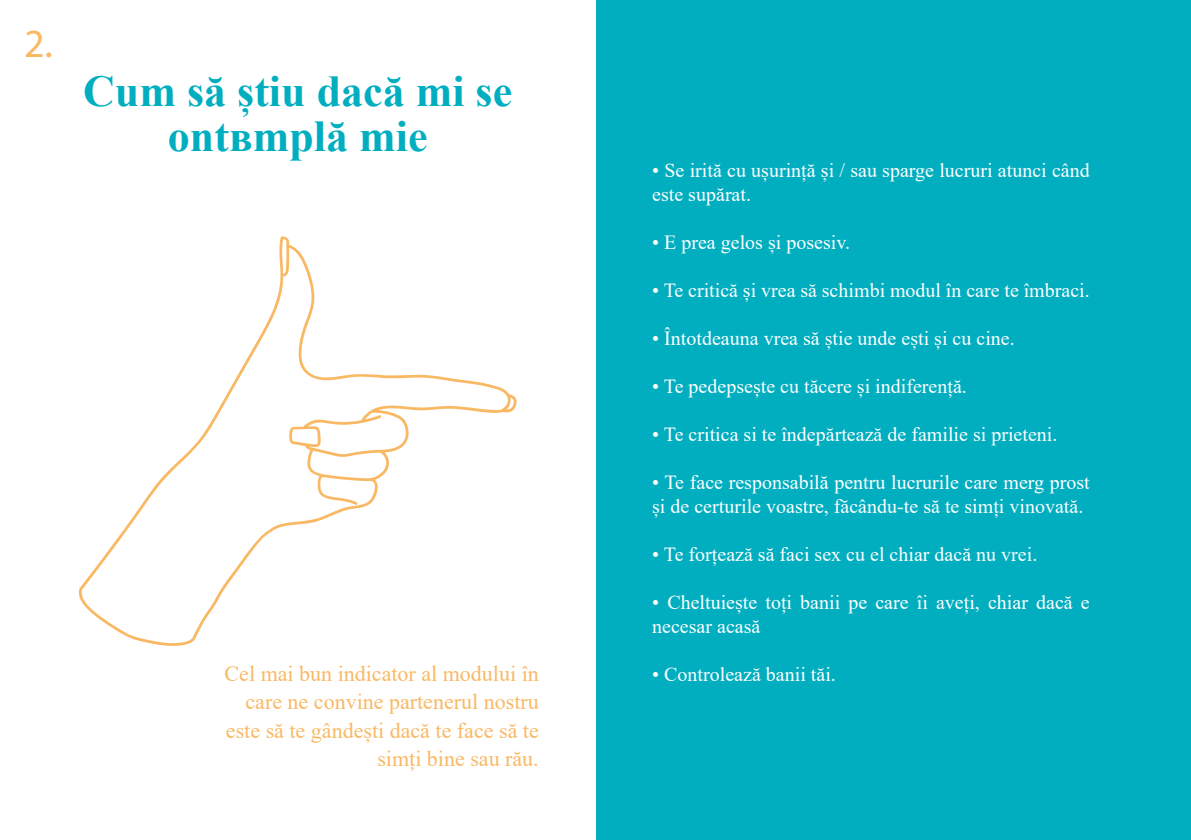
<style>
.page{position:relative;width:1191px;height:840px;background:#fff}
.page>*{position:absolute;margin:0;border:0;box-sizing:border-box;transform-origin:0 0}
.t1{font:700 44px "Times New Roman";color:#00aec0}
.Títulos{font:40px "Myriad Pro";color:#f9b964}
.Títulos-2{font:22px/28px "Times New Roman";color:#f9b964;text-align:right}
.Texto_corrido{font:20px/24px "Times New Roman";color:#fff}
</style>
<div class="page">
<div style="left:596px;top:0;width:595px;height:839px;background:#00aec0"></div>
<svg style="left:79px;top:236px;width:437px;height:409px"></svg>
<p class="Títulos" style="left:24px;top:19px;width:30px">2.</p>
<p class="t1" style="left:83px;top:60px;width:431px">Cum să știu dacă mi se</p>
<p class="t1" style="left:168px;top:104px;width:261px">оntвmplă mie</p>
<p class="Títulos-2" style="left:225px;top:659px;width:316px">Cel mai bun indicator al modului în care ne convine partenerul nostru este să te gândești dacă te face să te simți bine sau rău.</p>
<p class="Texto_corrido" style="left:652px;top:157px;width:439px">• Se irită cu ușurință și / sau sparge lucruri atunci când este supărat.</p>
<p class="Texto_corrido" style="left:652px;top:229px;width:199px">• E prea gelos și posesiv.</p>
<p class="Texto_corrido" style="left:652px;top:277px;width:439px">• Te critică și vrea să schimbi modul în care te îmbraci.</p>
<p class="Texto_corrido" style="left:652px;top:325px;width:364px">• Întotdeauna vrea să știe unde ești și cu cine.</p>
<p class="Texto_corrido" style="left:652px;top:373px;width:316px">• Te pedepsește cu tăcere și indiferență.</p>
<p class="Texto_corrido" style="left:652px;top:421px;width:407px">• Te critica si te îndepărtează de familie si prieteni.</p>
<p class="Texto_corrido" style="left:652px;top:469px;width:439px">• Te face responsabilă pentru lucrurile care merg prost și de certurile voastre, făcându-te să te simți vinovată.</p>
<p class="Texto_corrido" style="left:652px;top:541px;width:387px">• Te forțează să faci sex cu el chiar dacă nu vrei.</p>
<p class="Texto_corrido" style="left:652px;top:589px;width:439px">• Cheltuiește toți banii pe care îi aveți, chiar dacă e necesar acasă</p>
<p class="Texto_corrido" style="left:652px;top:661px;width:185px">• Controlează banii tăi.</p>
</div>
